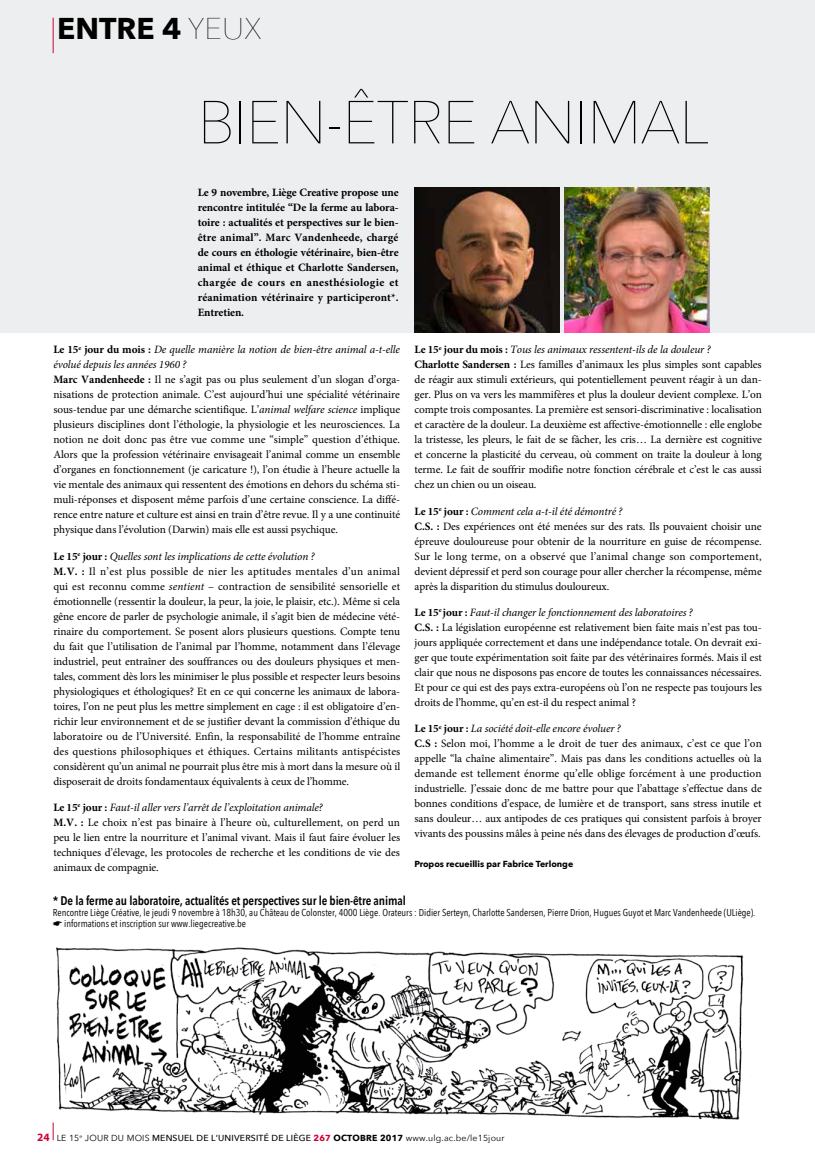
<style>
.page{position:relative;width:815px;height:1170px;background:#fff}
.page>*{position:absolute;margin:0;border:0;box-sizing:border-box;transform-origin:0 0}
.t1{font:200 60px "Avenir Next";letter-spacing:-.02em;color:#000}
.t2{font:700 30px "Avenir Next";color:#000}
.t3{font:600 12.5px "Avenir Next Condensed";letter-spacing:-.01em;color:#000}
.t4{font:11.25px/15px "Minion Pro";letter-spacing:-.01em;color:#000}
.t5{font:700 11.25px/15px "Minion Pro";letter-spacing:.01em;color:#000;text-align:justify}
.t6{font:700 11.25px "Myriad Pro";color:#cf0035}
.t7{font:10px/11.2px "Avenir Next Condensed";color:#000}
.t8{font:8.75px "Avenir Next";letter-spacing:.02em;color:#000}
.t9{font:700 8.75px "Avenir Next";color:#000}
.s1{font-weight:200}
.s2{font-weight:700}
.s3{font-style:italic}
.s4{font-weight:500}
.s5{font-weight:700;color:#cf0035}
</style>
<div class="page">
<img style="left:52px;top:947px;width:697px;height:185px">
<div style="left:0;top:0;width:815px;height:332px;background:#edeeef"></div>
<hr style="left:53px;top:18px;width:1px;height:35px;background:#cf0035">
<img style="left:565px;top:187px;width:145px;height:145px">
<img style="left:415px;top:187px;width:145px;height:145px">
<h2 class="t2" style="left:57px;top:2px;width:206px">entre 4 <span class="s1">YEUX</span></h2>
<h1 class="t1" style="left:198px;top:72px;width:513px">BIEN-ÊTRE ANIMAL</h1>
<p class="t5" style="left:198px;top:184px;width:203px">Le 9 novembre, Liège Creative propose une rencontre intitulée “De la ferme au labora&shy;toire : actualités et perspectives sur le bien&shy;être animal”. Marc Vandenheede, chargé de cours en éthologie vétérinaire, bien-être animal et éthique et Charlotte Sandersen, chargée de cours en anesthésiologie et réanimation vétérinaire y participeront*.<br>Entretien.</p>
<p class="t4" style="left:53px;top:342px;width:348px"><span class="s2">Le 15</span><sup>e</sup> <span class="s2">jour du mois :</span> <span class="s3">De quelle manière la notion de bien-être animal a-t-elle évolué depuis les années 1960 ?<br></span><span class="s2">Marc Vandenheede :</span> Il ne s’agit pas ou plus seulement d’un slogan d’orga&shy;nisations de protection animale. C’est aujourd’hui une spécialité vétérinaire sous-tendue par une démarche scientifique. L’<span class="s3">animal welfare science</span> implique plusieurs disciplines dont l’éthologie, la physiologie et les neurosciences. La notion ne doit donc pas être vue comme une “simple” question d’éthique.<br>Alors que la profession vétérinaire envisageait l’animal comme un ensemble d’organes en fonctionnement (je caricature !), l’on étudie à l’heure actuelle la vie mentale des animaux qui ressentent des émotions en dehors du schéma sti&shy;muli-réponses et disposent même parfois d’une certaine conscience. La diffé&shy;rence entre nature et culture est ainsi en train d’être revue. Il y a une continuité physique dans l’évolution (Darwin) mais elle est aussi psychique.</p>
<p class="t4" style="left:53px;top:548px;width:349px"><span class="s2">Le 15</span><sup>e</sup> <span class="s2">jour :</span> <span class="s3">Quelles sont les implications de cette évolution ?<br></span><span class="s2">M.V. :</span> Il n’est plus possible de nier les aptitudes mentales d’un animal qui est reconnu comme <span class="s3">sentient</span> – contraction de sensibilité sensorielle et émotionnelle (ressentir la douleur, la peur, la joie, le plaisir, etc.). Même si cela gêne encore de parler de psychologie animale, il s’agit bien de médecine vété&shy;rinaire du comportement. Se posent alors plusieurs questions. Compte tenu du fait que l’utilisation de l’animal par l’homme, notamment dans l’élevage industriel, peut entraîner des souffrances ou des douleurs physiques et men&shy;tales, comment dès lors les minimiser le plus possible et respecter leurs besoins physiologiques et éthologiques? Et en ce qui concerne les animaux de labora&shy;toires, l’on ne peut plus les mettre simplement en cage : il est obligatoire d’en&shy;richir leur environnement et de se justifier devant la commission d’éthique du laboratoire ou de l’Université. Enfin, la responsabilité de l’homme entraîne des questions philosophiques et éthiques. Certains militants antispécistes considèrent qu’un animal ne pourrait plus être mis à mort dans la mesure où il disposerait de droits fondamentaux équivalents à ceux de l’homme.</p>
<p class="t4" style="left:53px;top:800px;width:348px"><span class="s2">Le 15</span><sup>e</sup> <span class="s2">jour :</span> <span class="s3">Faut-il aller vers l’arrêt de l’exploitation animale?<br></span><span class="s2">M.V. :</span> Le choix n’est pas binaire à l’heure où, culturellement, on perd un peu le lien entre la nourriture et l’animal vivant. Mais il faut faire évoluer les techniques d’élevage, les protocoles de recherche et les conditions de vie des animaux de compagnie.</p>
<p class="t4" style="left:415px;top:342px;width:349px"><span class="s2">Le 15</span><sup>e</sup> <span class="s2">jour du mois :</span> <span class="s3">Tous les animaux ressentent-ils de la douleur ?<br></span><span class="s2">Charlotte Sandersen :</span> Les familles d’animaux les plus simples sont capables de réagir aux stimuli extérieurs, qui potentiellement peuvent réagir à un dan&shy;ger. Plus on va vers les mammifères et plus la douleur devient complexe. L’on compte trois composantes. La première est sensori-discriminative : localisation et caractère de la douleur. La deuxième est affective-émotionnelle : elle englobe la tristesse, les pleurs, le fait de se fâcher, les cris… La dernière est cognitive et concerne la plasticité du cerveau, où comment on traite la douleur à long terme. Le fait de souffrir modifie notre fonction cérébrale et c’est le cas aussi chez un chien ou un oiseau.</p>
<p class="t4" style="left:415px;top:503px;width:349px"><span class="s2">Le 15</span><sup>e</sup> <span class="s2">jour :</span> <span class="s3">Comment cela a-t-il été démontré ?<br></span><span class="s2">C.S. :</span> Des expériences ont été menées sur des rats. Ils pouvaient choisir une épreuve douloureuse pour obtenir de la nourriture en guise de récompense.<br>Sur le long terme, on a observé que l’animal change son comportement, devient dépressif et perd son courage pour aller chercher la récompense, même après la disparition du stimulus douloureux.</p>
<p class="t4" style="left:415px;top:605px;width:349px"><span class="s2">Le 15</span><sup>e</sup> <span class="s2">jour :</span> <span class="s3">Faut-il changer le fonctionnement des laboratoires ?<br></span><span class="s2">C.S. :</span> La législation européenne est relativement bien faite mais n’est pas tou&shy;jours appliquée correctement et dans une indépendance totale. On devrait exi&shy;ger que toute expérimentation soit faite par des vétérinaires formés. Mais il est clair que nous ne disposons pas encore de toutes les connaissances nécessaires.<br>Et pour ce qui est des pays extra-européens où l’on ne respecte pas toujours les droits de l’homme, qu’en est-il du respect animal ?</p>
<p class="t4" style="left:415px;top:721px;width:349px"><span class="s2">Le 15</span><sup>e</sup> <span class="s2">jour :</span> <span class="s3">La société doit-elle encore évoluer ?<br></span><span class="s2">C.S :</span> Selon moi, l’homme a le droit de tuer des animaux, c’est ce que l’on appelle “la chaîne alimentaire”. Mais pas dans les conditions actuelles où la demande est tellement énorme qu’elle oblige forcément à une production industrielle. J’essaie donc de me battre pour que l’abattage s’effectue dans de bonnes conditions d’espace, de lumière et de transport, sans stress inutile et sans douleur… aux antipodes de ces pratiques qui consistent parfois à broyer vivants des poussins mâles à peine nés dans des élevages de production d’œufs.</p>
<p class="t9" style="left:415px;top:856px;width:160px">Propos recueillis par Fabrice Terlonge</p>
<p class="t3" style="left:53px;top:889px;width:354px">* De la ferme au laboratoire, actualités et perspectives sur le bien-être animal</p>
<p class="t7" style="left:64px;top:906px;width:693px;text-indent:-11px">Rencontre Liège Créative, le jeudi 9 novembre à 18h30, au Château de Colonster, 4000 Liège. Orateurs : Didier Serteyn, Charlotte Sandersen, Pierre Drion, Hugues Guyot et Marc Vandenheede (ULiège). informations et inscription sur www.liegecreative.be</p>
<p class="t6" style="left:37px;top:1130px;width:14px">24</p>
<p class="t8" style="left:57px;top:1130px;width:449px">Le 15<sup>e</sup> jour du mois <span class="s4">MENSUEL DE L’U NIVERSITÉ DE LIÈGE</span> <span class="s5">267</span> <span class="s2">octobre 2017</span> www.ulg.ac.be/le15jour</p>
</div>
